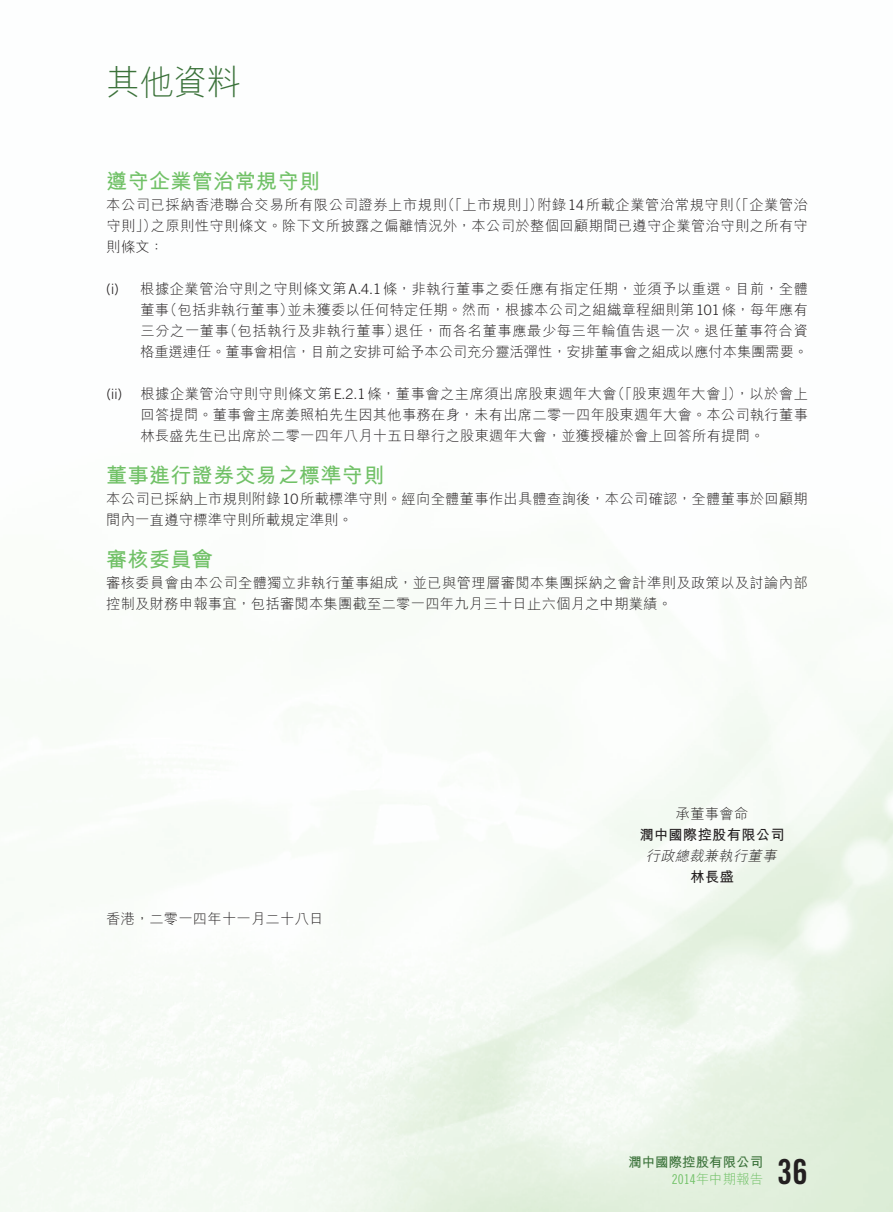
<style>
.page{position:relative;width:893px;height:1212px;background:#fff}
.page>*{position:absolute;margin:0;border:0;box-sizing:border-box;transform-origin:0 0}
.t1{font:300 34.5px "M Hei HK";color:#3b723a}
.t2{font:34.5px "Trade Gothic LT Std Bd Cn 20";color:#231f20}
.t3{font:700 21px "M Hei HK";letter-spacing:.02em;color:#71c167}
.t4{font:300 14.25px/21px "M Hei HK";letter-spacing:.025em;color:#231f20}
.t5{font:300 14.25px/21px "M Hei HK";letter-spacing:-.005em;color:#231f20}
.t6{font:700 14.25px "M Hei HK";letter-spacing:.02em;color:#231f20}
.t7{font:italic 300 14.25px "M Hei HK";color:#231f20}
.t8{font:300 14.25px "Trade Gothic LT Std";color:#231f20}
.t9{font:700 13.5px "M Hei HK";color:#3b723a}
.t10{font:300 13.5px "M Hei HK";color:#71c167}
.s1{font-family:"Trade Gothic LT Std"}
.s2{font-family:"Trade Gothic LT Std Cn 18";font-weight:400}
</style>
<div class="page">
<h1 class="t1" style="left:106px;top:64px;width:136px">其他資料</h1>
<h2 class="t3" style="left:106px;top:166px;width:215px">遵守企業管治常規守則</h2>
<p class="t4" style="left:441px;top:194px;width:104px">（「上市規則」）</p>
<p class="t4" style="left:728px;top:194px;width:82px">（「企業管治</p>
<p class="t4" style="left:537px;top:194px;width:198px">附錄<span class="s1">14</span>所載企業管治常規守則</p>
<p class="t4" style="left:151px;top:194px;width:658px;text-indent:-45px">本公司已採納香港聯合交易所有限公司證券上市規則<br>之原則性守則條文。除下文所披露之偏離情況外，本公司於整個回顧期間已遵守企業管治守則之所有守</p>
<p class="t4" style="left:106px;top:215px;width:59px">守則」）則條文：</p>
<p class="t4" style="left:140px;top:278px;width:669px">根據企業管治守則之守則條文第<span class="s1">A.4.1</span>條，非執行董事之委任應有指定任期，並須予以重選。目前，全體</p>
<p class="t8" style="left:106px;top:280px;width:14px">)i(</p>
<p class="t8" style="left:106px;top:385px;width:17px">)i i(</p>
<p class="t4" style="left:163px;top:299px;width:132px">（包括非執行董事）</p>
<p class="t4" style="left:288px;top:299px;width:522px">並未獲委以任何特定任期。然而，根據本公司之組織章程細則第<span class="s1">101</span>條，每年應有</p>
<p class="t4" style="left:140px;top:299px;width:30px">董事</p>
<p class="t4" style="left:223px;top:320px;width:179px">（包括執行及非執行董事）</p>
<p class="t4" style="left:394px;top:320px;width:415px">退任，而各名董事應最少每三年輪值告退一次。退任董事符合資</p>
<p class="t5" style="left:140px;top:320px;width:669px">三分之一董事<br>格重選連任。董事會相信，目前之安排可給予本公司充分靈活彈性，安排董事會之組成以應付本集團需要。</p>
<p class="t4" style="left:735px;top:383px;width:75px">，以於會上</p>
<p class="t4" style="left:611px;top:383px;width:133px">（「股東週年大會」）</p>
<p class="t4" style="left:141px;top:383px;width:478px">根據企業管治守則守則條文第<span class="s1">E.2.1</span>條，董事會之主席須出席股東週年大會</p>
<p class="t4" style="left:140px;top:404px;width:669px">回答提問。董事會主席姜照柏先生因其他事務在身，未有出席二零一四年股東週年大會。本公司執行董事林長盛先生已出席於二零一四年八月十五日舉行之股東週年大會，並獲授權於會上回答所有提問。</p>
<h2 class="t3" style="left:106px;top:460px;width:280px">董事進行證券交易之標準守則</h2>
<p class="t4" style="left:106px;top:488px;width:703px">本公司已採納上市規則附錄<span class="s1">10</span>所載標準守則。經向全體董事作出具體查詢後，本公司確認，全體董事於回顧期間內一直遵守標準守則所載規定準則。</p>
<h2 class="t3" style="left:106px;top:544px;width:108px">審核委員會</h2>
<p class="t4" style="left:106px;top:572px;width:703px">審核委員會由本公司全體獨立非執行董事組成，並已與管理層審閱本集團採納之會計準則及政策以及討論內部控制及財務申報事宜，包括審閱本集團截至二零一四年九月三十日止六個月之中期業績。</p>
<p class="t4" style="left:106px;top:908px;width:219px">香港，二零一四年十一月二十八日</p>
<p class="t4" style="left:676px;top:803px;width:74px">承董事會命</p>
<p class="t6" style="left:640px;top:824px;width:147px">潤中國際控股有限公司</p>
<p class="t7" style="left:646px;top:848px;width:135px">行政總裁兼執行董事</p>
<p class="t6" style="left:691px;top:866px;width:45px">林長盛</p>
<p class="t9" style="left:628px;top:1153px;width:136px">潤中國際控股有限公司</p>
<h1 class="t2" style="left:777px;top:1151px;width:32px">36</h1>
<p class="t10" style="left:672px;top:1172px;width:93px"><span class="s2">2014</span>年中期報告</p>
</div>
